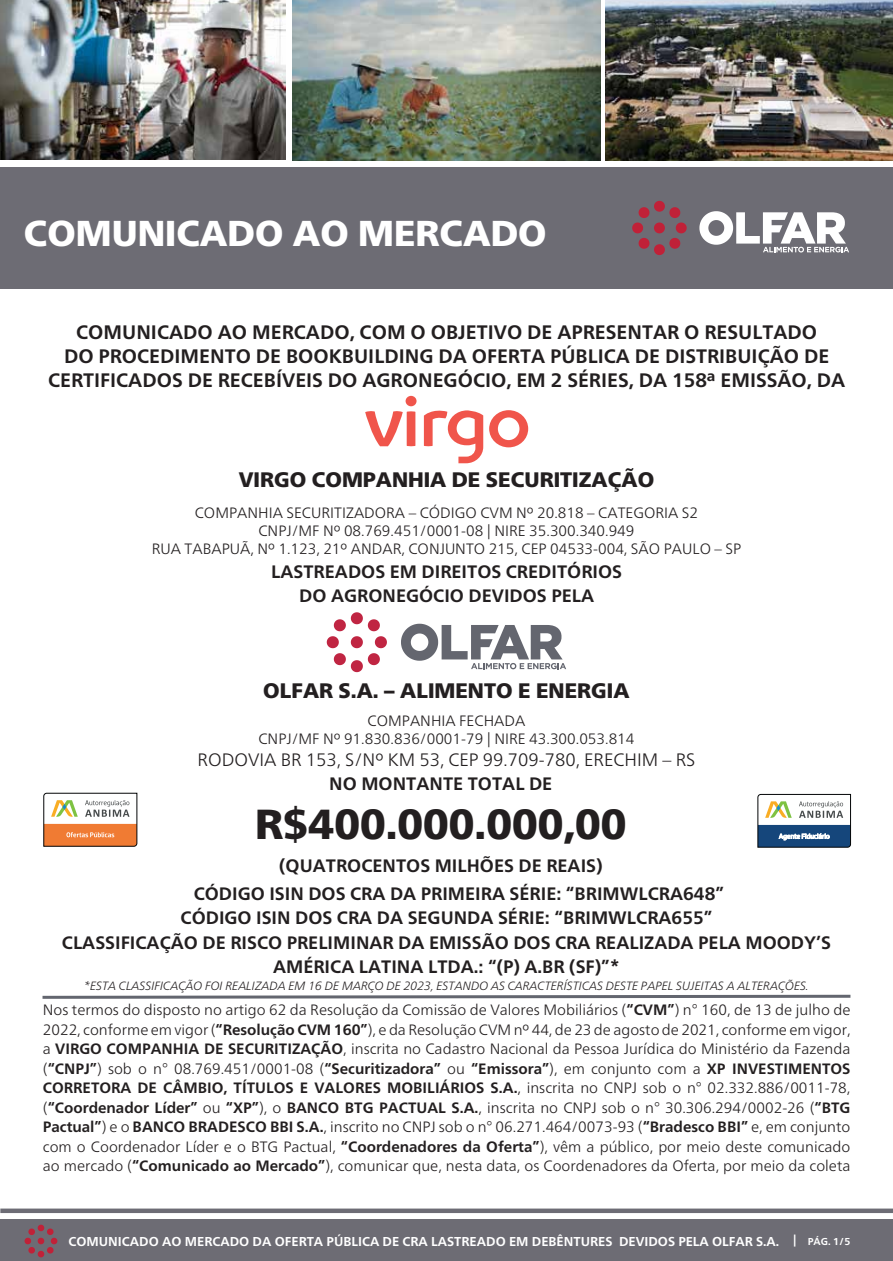
<style>
.page{position:relative;width:893px;height:1261px;background:#fff}
.page>*{position:absolute;margin:0;border:0;box-sizing:border-box;transform-origin:0 0}
.t1{font:900 42px "Frutiger Neue LT";color:#231f20}
.t2{font:900 36px "Frutiger Neue LT";color:#fff}
.t3{font:900 21px "Frutiger Neue LT";color:#231f20}
.t4{font:700 19.5px/24px "Frutiger Neue LT";color:#231f20;text-align:center}
.t5{font:700 18px/24px "Frutiger Neue LT";color:#231f20;text-align:center}
.t6{font:300 18px "Frutiger Neue LT";color:#231f20}
.t7{font:300 15px/19.5px "Frutiger Neue LT";color:#231f20;text-align:justify}
.t8{font:700 12.9px "Frutiger Neue LT";color:#fff}
.t9{font:italic 300 12px "Frutiger Neue LT";color:#231f20}
.t10{font:6.75px "Dobra W01";color:#fff;scale:1.05 1}
.s1{font-weight:700}
.s2{font-size:12px}
.s3{font-size:10.05px}
</style>
<div class="page">
<div style="left:0;top:167px;width:893px;height:122px;background:#6d6c74"></div>
<svg style="left:699px;top:211px;width:150px;height:42px"></svg>
<svg style="left:632px;top:201px;width:55px;height:54px"></svg>
<div style="left:0;top:1220px;width:893px;height:41px;background:#6d6c74"></div>
<svg style="left:25px;top:1225px;width:32px;height:32px"></svg>
<hr style="left:0;top:1209px;width:893px;height:4px;background:#6d6c75">
<img style="left:605px;top:0;width:288px;height:160px">
<img style="left:292px;top:0;width:308px;height:160px">
<img style="left:0;top:0;width:285px;height:159px">
<svg style="left:42px;top:994px;width:809px;height:5px"></svg>
<svg style="left:365px;top:411px;width:50px;height:35px"></svg>
<svg style="left:424px;top:410px;width:59px;height:53px"></svg>
<svg style="left:489px;top:410px;width:39px;height:37px"></svg>
<div style="left:406px;top:396px;width:11px;height:10px;background:#f0554b;border-radius:50%"></div>
<svg style="left:758px;top:794px;width:93px;height:53px"></svg>
<svg style="left:44px;top:793px;width:93px;height:53px"></svg>
<svg style="left:401px;top:624px;width:165px;height:45px"></svg>
<svg style="left:327px;top:612px;width:60px;height:60px"></svg>
<h2 class="t2" style="left:24px;top:212px;width:524px">COMUNICADO AO MERCADO</h2>
<p class="t4" style="left:48px;top:320px;width:799px">COMUNICADO AO MERCADO, COM O OBJETIVO DE APRESENTAR O RESULTADO<br>DO PROCEDIMENTO DE BOOKBUILDING DA OFERTA PÚBLICA DE DISTRIBUIÇÃO DE<br>CERTIFICADOS DE RECEBÍVEIS DO AGRONEGÓCIO, EM 2 SÉRIES, DA 158ª EMISSÃO, DA</p>
<p class="t3" style="left:239px;top:468px;width:417px">VIRGO COMPANHIA DE SECURITIZAÇÃO</p>
<p class="t7" style="left:195px;top:503px;width:505px">COMPANHIA SECURITIZADORA – CÓDIGO CVM Nº 20.818 – CATEGORIA S2</p>
<p class="t7" style="left:258px;top:521px;width:378px">CNPJ/MF Nº 08.769.451/0001-08 | NIRE 35.300.340.949</p>
<p class="t7" style="left:152px;top:539px;width:591px">RUA TABAPUÃ, Nº 1.123, 21º ANDAR, CONJUNTO 215, CEP 04533-004, SÃO PAULO – SP</p>
<p class="t5" style="left:271px;top:560px;width:352px">LASTREADOS EM DIREITOS CREDITÓRIOS</p>
<p class="t5" style="left:299px;top:584px;width:296px">DO AGRONEGÓCIO DEVIDOS PELA</p>
<p class="t3" style="left:263px;top:678px;width:368px">OLFAR S.A. – ALIMENTO E ENERGIA</p>
<p class="t7" style="left:368px;top:711px;width:159px">COMPANHIA FECHADA</p>
<p class="t7" style="left:258px;top:729px;width:378px">CNPJ/MF Nº 91.830.836/0001-79 | NIRE 43.300.053.814</p>
<p class="t6" style="left:198px;top:749px;width:499px">RODOVIA BR 153, S/Nº KM 53, CEP 99.709-780, ERECHIM – RS</p>
<p class="t1" style="left:255px;top:799px;width:373px">R$400.000.000,00</p>
<p class="t5" style="left:329px;top:771px;width:225px">NO MONTANTE TOTAL DE</p>
<p class="t5" style="left:279px;top:853px;width:325px">(QUATROCENTOS MILHÕES DE REAIS)</p>
<p class="t10" style="left:779px;top:833px;width:50px">Agente Fiduciário</p>
<p class="t5" style="left:194px;top:881px;width:532px">CÓDIGO ISIN DOS CRA DA PRIMEIRA SÉRIE: “BRIMWLCRA648”</p>
<p class="t5" style="left:181px;top:906px;width:533px">CÓDIGO ISIN DOS CRA DA SEGUNDA SÉRIE: “BRIMWLCRA655”</p>
<p class="t5" style="left:62px;top:931px;width:771px">CLASSIFICAÇÃO DE RISCO PRELIMINAR DA EMISSÃO DOS CRA REALIZADA PELA MOODY’S<br>AMÉRICA LATINA LTDA.: “(P) A.BR (SF)”*</p>
<p class="t9" style="left:84px;top:978px;width:726px">*ESTA CLASSIFICAÇÃO FOI REALIZADA EM 16 DE MARÇO DE 2023, ESTANDO AS CARACTERÍSTICAS DESTE PAPEL SUJEITAS A ALTERAÇÕES.</p>
<p class="t7" style="left:43px;top:1000px;width:809px">Nos termos do disposto no artigo 62 da Resolução da Comissão de Valores Mobiliários (<span class="s1">“CVM”</span>) n° 160, de 13 de julho de 2022, conforme em vigor (<span class="s1">“Resolução CVM 160”</span>), e da Resolução CVM nº 44, de 23 de agosto de 2021, conforme em vigor, a <span class="s1">VIRGO COMPANHIA DE SECURITIZAÇÃO</span>, inscrita no Cadastro Nacional da Pessoa Jurídica do Ministério da Fazenda (<span class="s1">“CNPJ”</span>) sob o n° 08.769.451/0001-08 (<span class="s1">“Securitizadora”</span> ou <span class="s1">“Emissora”</span>), em conjunto com a <span class="s1">XP INVESTIMENTOS CORRETORA DE CÂMBIO, TÍTULOS E VALORES MOBILIÁRIOS S.A.</span>, inscrita no CNPJ sob o n° 02.332.886/0011-78, (<span class="s1">“Coordenador Líder”</span> ou <span class="s1">“XP”</span>), o <span class="s1">BANCO BTG PACTUAL S.A.</span>, inscrita no CNPJ sob o n° 30.306.294/0002-26 (<span class="s1">“BTG Pactual”</span>) e o <span class="s1">BANCO BRADESCO BBI S.A.</span>, inscrito no CNPJ sob o n° 06.271.464/0073-93 (<span class="s1">“Bradesco BBI”</span> e, em conjunto com o Coordenador Líder e o BTG Pactual, <span class="s1">“Coordenadores da Oferta”</span>), vêm a público, por meio deste comunicado ao mercado (<span class="s1">“Comunicado ao Mercado”</span>), comunicar que, nesta data, os Coordenadores da Oferta, por meio da coleta</p>
<p class="t8" style="left:68px;top:1234px;width:783px">COMUNICADO AO MERCADO DA OFERTA PÚBLICA DE CRA LASTREADO EM DEBÊNTURES DEVIDOS PELA OLFAR S.A. <span class="s2">|</span> <span class="s3">PÁG. 1/5</span></p>
</div>
